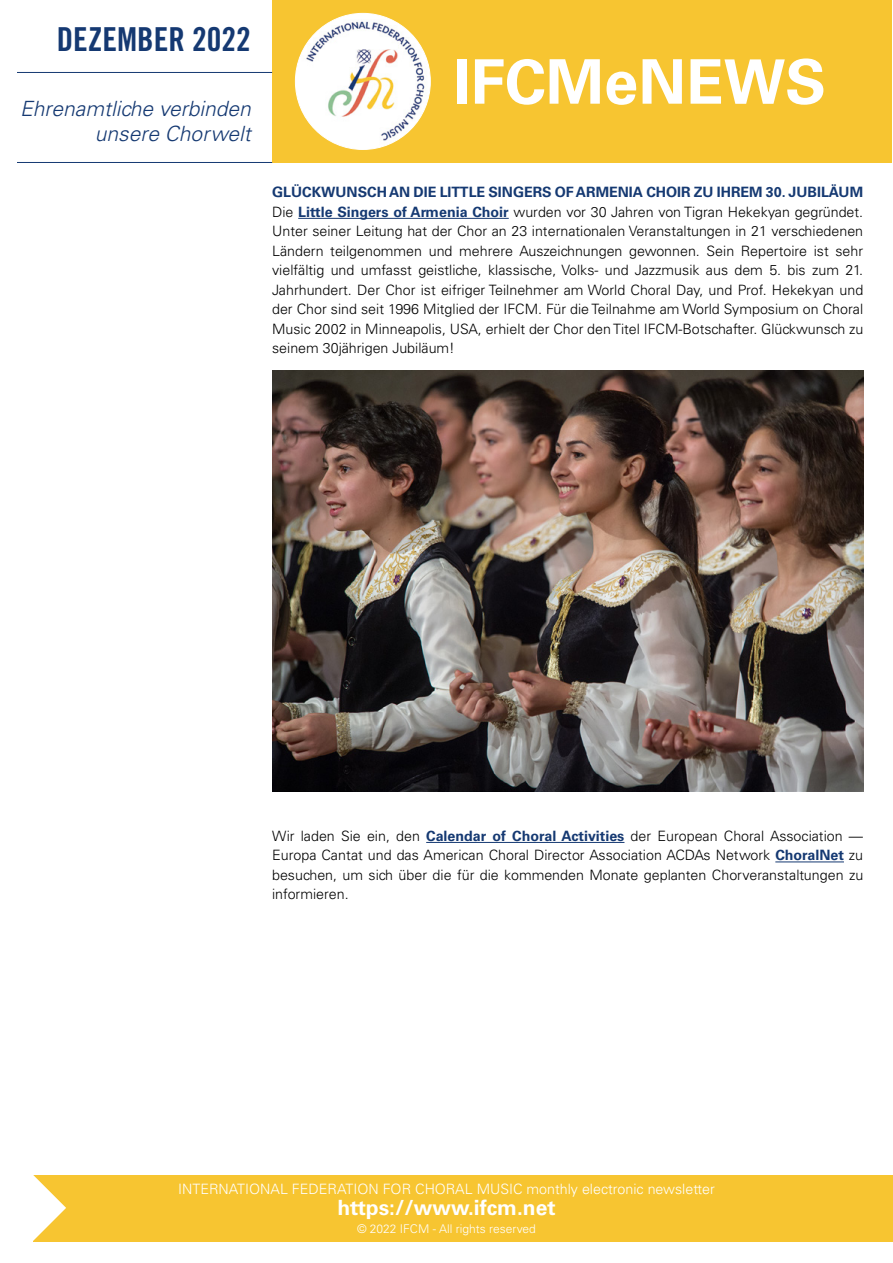
<style>
.page{position:relative;width:893px;height:1263px;background:#fff}
.page>*{position:absolute;margin:0;border:0;box-sizing:border-box;transform-origin:0 0}
.t1{font:700 61.5px "Univers LT Std";color:#fff}
.t2{font:33px "Trade Gothic LT Std Bd Cn 20";color:#153972}
.t3{font:italic 300 21px/25.2px "Univers LT Std";color:#153972;text-align:right}
.t4{font:700 21px "Univers LT Std";color:#fff}
.t5{font:300 14.25px/19.5px "Univers LT Std";color:#000;text-align:justify}
.t6{font:300 14.25px "Univers LT Std";color:#fff}
.t7{font:300 12px "Univers LT Std";color:#fff}
.s1{font-weight:700;color:#153972}
</style>
<div class="page">
<div style="left:33px;top:1176px;width:860px;height:66px;background:#f7c531"></div>
<svg style="left:33px;top:1175px;width:33px;height:66px"></svg>
<div style="left:272px;top:0;width:619px;height:163px;background:#f7c531"></div>
<img style="left:295px;top:13px;width:135px;height:136px">
<hr style="left:298px;top:218px;width:211px;height:1px;background:#153972">
<hr style="left:426px;top:842px;width:198px;height:1px;background:#153972">
<hr style="left:775px;top:861px;width:69px;height:1px;background:#153972">
<hr style="left:17px;top:72px;width:255px;height:1px;background:#153972">
<hr style="left:17px;top:162px;width:255px;height:1px;background:#153972">
<img style="left:272px;top:371px;width:591px;height:420px">
<h2 class="t2" style="left:57px;top:19px;width:196px">DEZEMBER 2022</h2>
<h3 class="t3" style="left:20px;top:96px;width:232px">Ehrenamtliche verbinden unsere Chorwelt</h3>
<h1 class="t1" style="left:454px;top:46px;width:374px">IFCMeNEWS</h1>
<p class="t5" style="left:272px;top:183px;width:593px"><span class="s1">GLÜCKWUNSCH AN DIE LITTLE SINGERS OF ARMENIA CHOIR ZU IHREM 30. JUBILÄUM </span>Die <span class="s1">Little Singers of Armenia Choir</span> wurden vor 30 Jahren von Tigran Hekekyan gegründet.<br>Unter seiner Leitung hat der Chor an 23 internationalen Veranstaltungen in 21 verschiedenen Ländern teilgenommen und mehrere Auszeichnungen gewonnen. Sein Repertoire ist sehr vielfältig und umfasst geistliche, klassische, Volks- und Jazzmusik aus dem 5. bis zum 21.<br>Jahrhundert. Der Chor ist eifriger Teilnehmer am World Choral Day, und Prof. Hekekyan und der Chor sind seit 1996 Mitglied der IFCM. Für die Teilnahme am World Symposium on Choral Music 2002 in Minneapolis, USA, erhielt der Chor den Titel IFCM-Botschafter. Glückwunsch zu seinem 30jährigen Jubiläum!</p>
<p class="t5" style="left:272px;top:826px;width:593px">Wir laden Sie ein, den <span class="s1">Calendar of Choral Activities</span> der European Choral Association — Europa Cantat und das American Choral Director Association ACDAs Network <span class="s1">ChoralNet</span> zu besuchen, um sich über die für die kommenden Monate geplanten Chorveranstaltungen zu informieren.</p>
<p class="t6" style="left:178px;top:1180px;width:538px">INTERNATIONAL FEDERATION FOR CHORAL MUSIC monthly electronic newsletter</p>
<h3 class="t4" style="left:337px;top:1195px;width:220px">https://www.ifcm.net</h3>
<p class="t7" style="left:357px;top:1221px;width:180px">© 2022 IFCM - All rights reserved</p>
</div>
